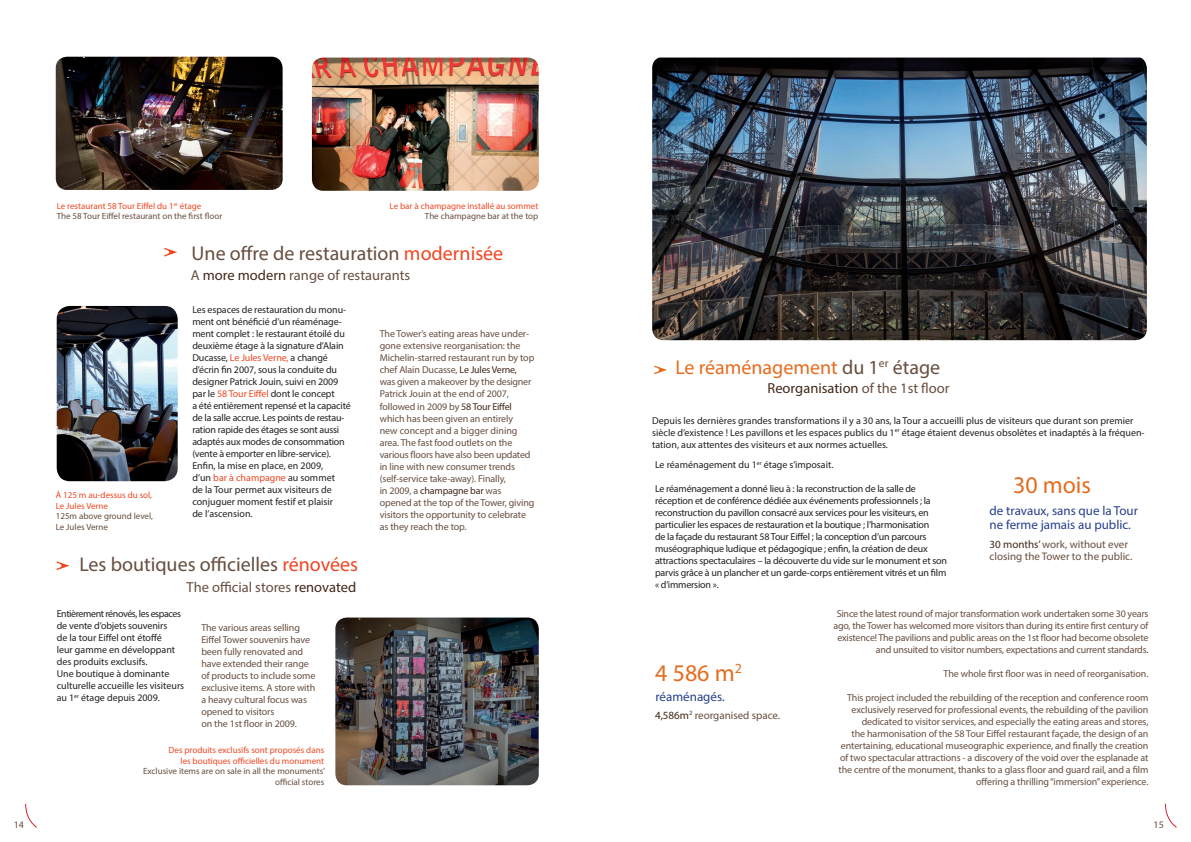
<style>
.page{position:relative;width:1191px;height:842px;background:#fff}
.page>*{position:absolute;margin:0;border:0;box-sizing:border-box;transform-origin:0 0}
.t1{font:24px "Myriad Pro";color:#e66c1e}
.t2{font:20px "Myriad Pro";color:#674e3f}
.t3{font:20px "Myriad Pro";color:#e66c1e}
.t4{font:14.5px "Myriad Pro";color:#674e3f}
.t5{font:14.5px "Myriad Pro";color:#412718}
.t6{font:13px/14px "Myriad Pro";color:#253f8e}
.t7{font:11px/12px "Myriad Pro";color:#674e3f}
.t8{font:10px/12px "Myriad Pro";letter-spacing:-.01em;color:#231f20}
.t9{font:10px/12px "Myriad Pro";letter-spacing:-.01em;color:#674e3f}
.t10{font:9px/10.8px "Myriad Pro";color:#674e3f}
.t11{font:9px/10.8px "Myriad Pro";color:#ef4722}
.s1{color:#ef4722}
.s2{color:#412718}
.s3{color:#674e3f}
</style>
<div class="page">
<svg style="left:164px;top:248px;width:13px;height:9px"></svg>
<svg style="left:654px;top:365px;width:13px;height:9px"></svg>
<img style="left:56px;top:57px;width:227px;height:133px">
<img style="left:312px;top:58px;width:227px;height:133px">
<img style="left:57px;top:306px;width:121px;height:175px">
<svg style="left:57px;top:561px;width:12px;height:9px"></svg>
<img style="left:335px;top:617px;width:204px;height:168px">
<img style="left:652px;top:58px;width:494px;height:282px">
<svg style="left:1165px;top:803px;width:12px;height:25px"></svg>
<svg style="left:25px;top:803px;width:12px;height:25px"></svg>
<p class="t10" style="left:57px;top:200px;width:167px"><span class="s1">Le restaurant 58 Tour Eiffel du 1</span><sup>er</sup> <span class="s1">étage<br></span>The 58 Tour Eiffel restaurant on the first floor</p>
<p class="t11" style="left:390px;top:200px;width:150px">Le bar à champagne installé au sommet</p>
<p class="t10" style="left:425px;top:211px;width:115px">The champagne bar at the top</p>
<h2 class="t2" style="left:192px;top:241px;width:313px">Une offre de restauration <span class="s1">modernisée</span></h2>
<h3 class="t4" style="left:191px;top:266px;width:221px">A <span class="s2">more modern</span> range of restaurants</h3>
<p class="t8" style="left:192px;top:304px;width:160px">Les espaces de restauration du monu&shy;ment ont bénéficié d’un réaménage&shy;ment complet : le restaurant étoilé du deuxième étage à la signature d’Alain Ducasse, <span class="s1">Le Jules Verne,</span> a changé d’écrin fin 2007, sous la conduite du designer Patrick Jouin, suivi en 2009 par le <span class="s1">58 Tour Eiffel</span> dont le concept<br>a été entièrement repensé et la capacité de la salle accrue. Les points de restau&shy;ration rapide des étages se sont aussi adaptés aux modes de consommation (vente à emporter en libre-service).<br>Enfin, la mise en place, en 2009,<br>d’un <span class="s1">bar à champagne</span> au sommet<br>de la Tour permet aux visiteurs de conjuguer moment festif et plaisir<br>de l’ascension.</p>
<p class="t9" style="left:380px;top:328px;width:156px">The Tower’s eating areas have under&shy;gone extensive reorganisation: the Michelin-starred restaurant run by top chef Alain Ducasse, <span class="s2">Le Jules Verne, </span>was given a makeover by the designer Patrick Jouin at the end of 2007, followed in 2009 by <span class="s2">58 Tour Eiffel </span>which has been given an entirely<br>new concept and a bigger dining area. The fast food outlets on the various floors have also been updated in line with new consumer trends (self-service take-away). Finally,<br>in 2009, a <span class="s2">champagne bar</span> was opened at the top of the Tower, giving visitors the opportunity to celebrate as they reach the top.</p>
<p class="t11" style="left:56px;top:489px;width:98px">À 125 m au-dessus du sol,<br>Le Jules Verne</p>
<p class="t10" style="left:56px;top:511px;width:99px">125m above ground level,<br>Le Jules Verne</p>
<h2 class="t2" style="left:79px;top:552px;width:280px">Les boutiques officielles <span class="s1">rénovées</span></h2>
<h3 class="t4" style="left:187px;top:578px;width:171px">The official stores <span class="s2">renovated</span></h3>
<p class="t8" style="left:57px;top:608px;width:129px">Entièrement rénovés, les espaces de vente d’objets souvenirs<br>de la tour Eiffel ont étoffé<br>leur gamme en développant des produits exclusifs.<br>Une boutique à dominante culturelle accueille les visiteurs au 1<sup>er</sup> étage depuis 2009.</p>
<p class="t9" style="left:201px;top:622px;width:116px">The various areas selling<br>Eiffel Tower souvenirs have been fully renovated and have extended their range of products to include some exclusive items. A store with a heavy cultural focus was opened to visitors<br>on the 1st floor in 2009.</p>
<p class="t11" style="left:168px;top:744px;width:157px;text-align:right">Des produits exclusifs sont proposés dans les boutiques officielles du monument</p>
<p class="t10" style="left:143px;top:766px;width:183px;text-align:right">Exclusive items are on sale in all the monuments’ official stores</p>
<h2 class="t3" style="left:675px;top:355px;width:266px">Le réaménagement <span class="s3">du 1</span><sup>er</sup> <span class="s3">étage</span></h2>
<h3 class="t5" style="left:767px;top:380px;width:183px">Reorganisation <span class="s3">of the 1st floor</span></h3>
<p class="t8" style="left:652px;top:414px;width:494px">Depuis les dernières grandes transformations il y a 30 ans, la Tour a accueilli plus de visiteurs que durant son premier siècle d’existence ! Les pavillons et les espaces publics du 1<sup>er</sup> étage étaient devenus obsolètes et inadaptés à la fréquen&shy;tation, aux attentes des visiteurs et aux normes actuelles.</p>
<p class="t8" style="left:655px;top:459px;width:180px">Le réaménagement du 1<sup>er</sup> étage s’imposait.</p>
<p class="t8" style="left:655px;top:483px;width:293px">Le réaménagement a donné lieu à : la reconstruction de la salle de réception et de conférence dédiée aux événements professionnels ; la reconstruction du pavillon consacré aux services pour les visiteurs, en particulier les espaces de restauration et la boutique ; l’harmonisation<br>de la façade du restaurant 58 Tour Eiffel ; la conception d’un parcours muséographique ludique et pédagogique ; enfin, la création de deux attractions spectaculaires – la découverte du vide sur le monument et son parvis grâce à un plancher et un garde-corps entièrement vitrés et un film « d’immersion ».</p>
<h1 class="t1" style="left:1013px;top:470px;width:80px">30 mois</h1>
<h3 class="t6" style="left:989px;top:504px;width:150px">de travaux, sans que la Tour ne ferme jamais au public.</h3>
<p class="t7" style="left:989px;top:538px;width:144px"><span class="s2">30 months’</span> work, without ever closing the Tower to the public.</p>
<h1 class="t1" style="left:655px;top:658px;width:88px">4 586 m<sup>2</sup></h1>
<h3 class="t6" style="left:655px;top:689px;width:71px">réaménagés.</h3>
<p class="t7" style="left:655px;top:709px;width:127px"><span class="s2">4,586m</span><sup>2</sup> reorganised space.</p>
<p class="t9" style="left:833px;top:608px;width:316px;text-align:right">Since the latest round of major transformation work undertaken some 30 years ago, the Tower has welcomed more visitors than during its entire first century of existence! The pavilions and public areas on the 1st floor had become obsolete and unsuited to visitor numbers, expectations and current standards.</p>
<p class="t9" style="left:943px;top:668px;width:206px">The whole first floor was in need of reorganisation.</p>
<p class="t9" style="left:838px;top:692px;width:311px;text-align:right">This project included the rebuilding of the reception and conference room exclusively reserved for professional events, the rebuilding of the pavilion dedicated to visitor services, and especially the eating areas and stores,<br>the harmonisation of the 58 Tour Eiffel restaurant façade, the design of an entertaining, educational museographic experience, and finally the creation of two spectacular attractions - a discovery of the void over the esplanade at the centre of the monument, thanks to a glass floor and guard rail, and a film offering a thrilling “immersion” experience.</p>
<p class="t9" style="left:14px;top:818px;width:12px">14</p>
<p class="t9" style="left:1153px;top:818px;width:12px">15</p>
</div>
